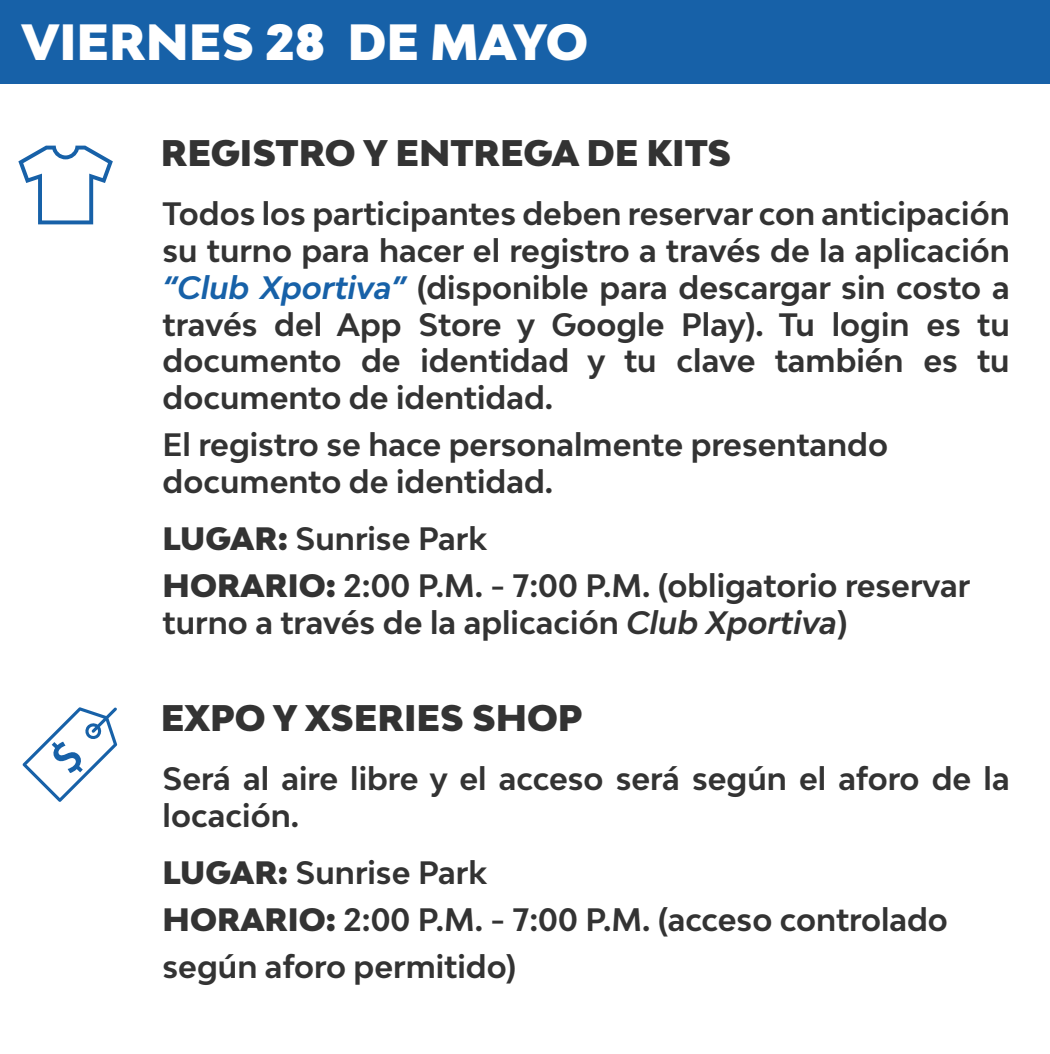
<style>
.page{position:relative;width:1050px;height:1054px;background:#fff}
.page>*{position:absolute;margin:0;border:0;box-sizing:border-box;transform-origin:0 0}
.t1{font:900 48.12px "Bw Modelica";color:#fff}
.t2{font:900 35px "Bw Modelica";color:#333}
.t3{font:700 30.62px/36.8px "Bw Modelica";color:#333}
.s1{font-style:italic;color:#1761a8}
.s2{font-weight:900}
.s3{font-style:italic}
</style>
<div class="page">
<svg style="left:18px;top:146px;width:95px;height:78px"></svg>
<div style="left:0;top:0;width:1050px;height:83px;background:#1761a8"></div>
<svg style="left:22px;top:707px;width:95px;height:95px"></svg>
<h1 class="t1" style="left:21px;top:10px;width:568px">VIERNES 28 DE MAYO</h1>
<p class="t2" style="left:161px;top:130px;width:572px">REGISTRO Y ENTREGA DE KITS</p>
<p class="t3" style="left:163px;top:195px;width:849px;text-align:justify">Todos los participantes deben reservar con anticipación su turno para hacer el registro a través de la aplicación <span class="s1">“Club Xportiva”</span> (disponible para descargar sin costo a través del App Store y Google Play). Tu login es tu documento de identidad y tu clave también es tu documento de identidad.</p>
<p class="t3" style="left:163px;top:426px;width:727px">El registro se hace personalmente presentando documento de identidad.</p>
<p class="t3" style="left:163px;top:514px;width:809px;line-height:47.2px"><span class="s2">LUGAR:</span> Sunrise Park<br><span class="s2">HORARIO:</span> 2:00 P.M. - 7:00 P.M. (obligatorio reservar</p>
<p class="t3" style="left:163px;top:603px;width:686px">turno a través de la aplicación <span class="s3">Club Xportiva</span>)</p>
<p class="t2" style="left:161px;top:695px;width:423px">EXPO Y XSERIES SHOP</p>
<p class="t3" style="left:163px;top:759px;width:849px">Será al aire libre y el acceso será según el aforo de la locación.</p>
<p class="t3" style="left:163px;top:847px;width:787px;line-height:47.2px"><span class="s2">LUGAR:</span> Sunrise Park<br><span class="s2">HORARIO:</span> 2:00 P.M. - 7:00 P.M. (acceso controlado según aforo permitido)</p>
</div>
